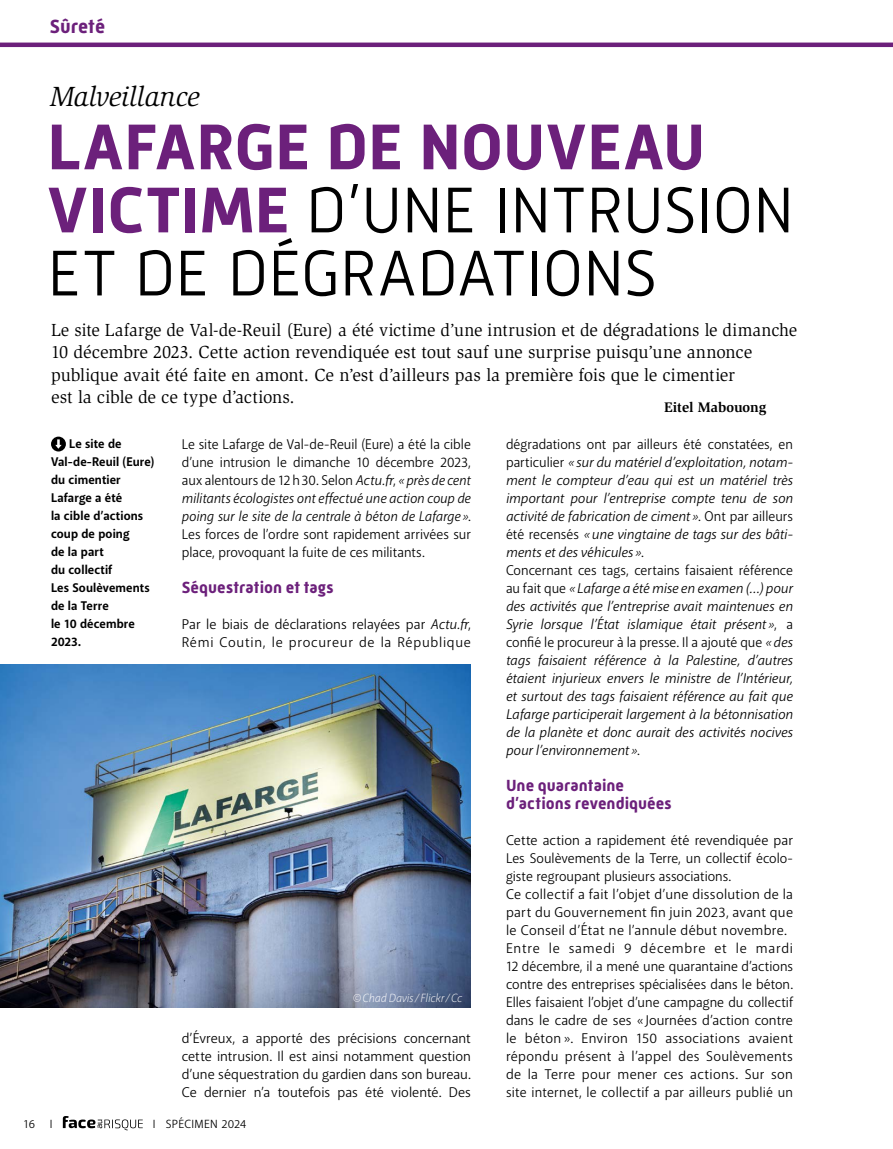
<style>
.page{position:relative;width:893px;height:1149px;background:#fff}
.page>*{position:absolute;margin:0;border:0;box-sizing:border-box;transform-origin:0 0}
.t1{font:300 66px/63px "Mic 32 New";letter-spacing:-.005em;color:#000}
.t2{font:italic 28.5px "Slimbach Std";letter-spacing:-.005em;color:#000}
.t3{font:700 19.5px "Mic 32 New";color:#6c207b}
.t4{font:18px/22.5px "Slimbach Std";color:#000;scale:.96 1}
.t5{font:700 16.5px/18px "Mic 32 New";letter-spacing:.005em;color:#6c207b}
.t6{font:14.25px/18px "Akagi Pro";letter-spacing:.005em;color:#000;text-align:justify}
.t7{font:italic 14.25px/18px "Akagi Pro";color:#000}
.t8{font:14.25px/18px "Akagi Pro";letter-spacing:.025em;color:#000}
.t9{font:700 14.25px "Slimbach Std";letter-spacing:-.005em;color:#000}
.t10{font:700 12.75px/18px "Akagi Pro";letter-spacing:.01em;color:#000}
.t11{font:italic 300 12px "Akagi Pro";letter-spacing:.005em;color:#fff;scale:.95 1}
.t12{font:12px "Akagi Pro";letter-spacing:.02em;color:#000}
.s1{font-weight:700;color:#6c207b}
.s2{font-style:italic}
.s3{font-style:normal}
</style>
<div class="page">
<img style="left:0;top:664px;width:470px;height:342px">
<div style="left:51px;top:436px;width:15px;height:15px;background:#000;border-radius:50%"></div>
<svg style="left:55px;top:439px;width:7px;height:9px"></svg>
<svg style="left:63px;top:1116px;width:80px;height:14px"></svg>
<hr style="left:0;top:43px;width:893px;height:4px;background:#6c207b">
<h3 class="t3" style="left:50px;top:15px;width:57px">Sûreté</h3>
<h2 class="t2" style="left:50px;top:81px;width:151px">Malveillance</h2>
<h1 class="t1" style="left:47px;top:115px;width:748px"><span class="s1">LAFARGE DE NOUVEAU<br>VICTIME</span> D’UNE INTRUSION<br>ET DE DÉGRADATIONS</h1>
<p class="t4" style="left:51px;top:318px;width:779px">Le site Lafarge de Val-de-Reuil (Eure) a été victime d’une intrusion et de dégradations le dimanche 10 décembre 2023. Cette action revendiquée est tout sauf une surprise puisqu’une annonce publique avait été faite en amont. Ce n’est d’ailleurs pas la première fois que le cimentier<br>est la cible de ce type d’actions.</p>
<p class="t9" style="left:664px;top:398px;width:104px">Eitel Mabouong</p>
<p class="t10" style="left:51px;top:435px;width:105px;text-indent:18px">Le site de<br>Val-de-Reuil (Eure) du cimentier<br>Lafarge a été<br>la cible d’actions coup de poing<br>de la part<br>du collectif<br>Les Soulèvements de la Terre<br>le 10 décembre<br>2023.</p>
<p class="t6" style="left:182px;top:435px;width:291px">Le site Lafarge de Val-de-Reuil (Eure) a été la cible d’une intrusion le dimanche 10 décembre 2023, aux alentours de 12 h 30. Selon <span class="s2">Actu.fr</span>, <span class="s2">« près de cent militants écologistes ont effectué une action coup de poing sur le site de la centrale à béton de Lafarge »</span>.<br>Les forces de l’ordre sont rapidement arrivées sur place, provoquant la fuite de ces militants.</p>
<p class="t5" style="left:182px;top:578px;width:153px">Séquestration et tags</p>
<p class="t8" style="left:182px;top:615px;width:291px">Par le biais de déclarations relayées par <span class="s2">Actu.fr</span>,<br>Rémi Coutin, le procureur de la République</p>
<p class="t11" style="left:353px;top:990px;width:117px">© Chad Davis / Flickr / Cc</p>
<p class="t6" style="left:182px;top:1029px;width:291px">d’Évreux, a apporté des précisions concernant cette intrusion. Il est ainsi notamment question d’une séquestration du gardien dans son bureau.<br>Ce dernier n’a toutefois pas été violenté. Des</p>
<p class="t12" style="left:23px;top:1115px;width:31px">16 I</p>
<p class="t12" style="left:153px;top:1115px;width:95px">I SPÉCIMEN 2024</p>
<p class="t7" style="left:506px;top:435px;width:289px"><span class="s3">dégradations ont par ailleurs été constatées, en particulier</span> « sur du matériel d’exploitation, notam&shy;ment le compteur d’eau qui est un matériel très important pour l’entreprise compte tenu de son activité de fabrication de ciment »<span class="s3">. Ont par ailleurs été recensés</span> « une vingtaine de tags sur des bâti&shy;ments et des véhicules »<span class="s3">.<br>Concernant ces tags, certains faisaient référence au fait que</span> « Lafarge a été mise en examen (…) pour des activités que l’entreprise avait maintenues en Syrie lorsque l’État islamique était présent »<span class="s3">, a confié le procureur à la presse. Il a ajouté que</span> « des tags faisaient référence à la Palestine, d’autres étaient injurieux envers le ministre de l’Intérieur, et surtout des tags faisaient référence au fait que Lafarge participerait largement à la bétonnisation de la planète et donc aurait des activités nocives pour l’environnement »<span class="s3">.</span></p>
<p class="t5" style="left:506px;top:776px;width:167px">Une quarantaine d’actions revendiquées</p>
<p class="t6" style="left:506px;top:831px;width:289px;text-align:left">Cette action a rapidement été revendiquée par Les Soulèvements de la Terre, un collectif écolo&shy;giste regroupant plusieurs associations.<br>Ce collectif a fait l’objet d’une dissolution de la part du Gouvernement fin juin 2023, avant que le Conseil d’État ne l’annule début novembre.<br>Entre le samedi 9 décembre et le mardi 12 décembre, il a mené une quarantaine d’actions contre des entreprises spécialisées dans le béton.<br>Elles faisaient l’objet d’une campagne du collectif dans le cadre de ses « Journées d’action contre le béton ». Environ 150 associations avaient répondu présent à l’appel des Soulèvements de la Terre pour mener ces actions. Sur son site internet, le collectif a par ailleurs publié un</p>
</div>
